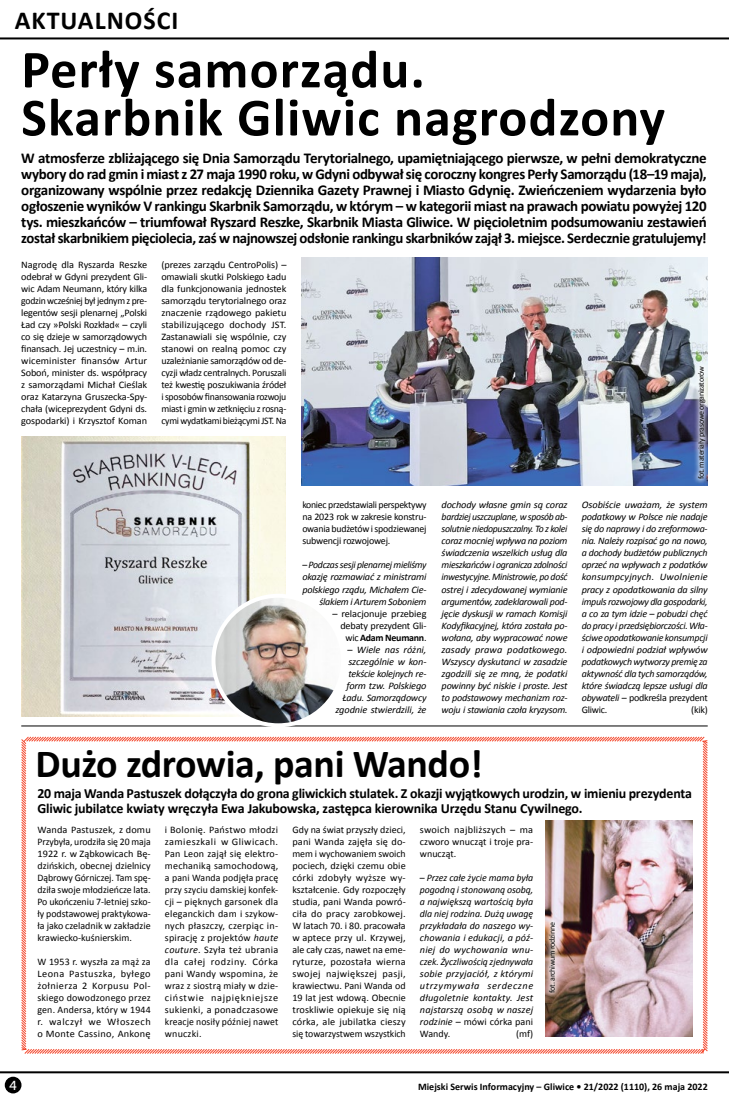
<style>
.page{position:relative;width:729px;height:1098px;background:#fff}
.page>*{position:absolute;margin:0;border:0;box-sizing:border-box;transform-origin:0 0}
.t1{font:700 54px/48px "Calibri";letter-spacing:.02em;color:#000}
.t2{font:700 40px "Calibri";letter-spacing:-.01em;color:#000}
.t3{font:700 26px "Calibri";letter-spacing:.04em;color:#000}
.t4{font:700 15px/16px "Calibri";letter-spacing:-.025em;color:#000;text-align:justify}
.t5{font:700 14px/15px "Calibri";letter-spacing:-.015em;color:#000}
.t6{font:13px "Museo Sans 500";color:#fff}
.t7{font:10px/12px "Calibri";letter-spacing:-.005em;color:#000;text-align:justify}
.t8{font:italic 10px/12px "Calibri";letter-spacing:-.02em;color:#000;text-align:justify}
.t9{font:700 10px "Calibri";color:#000}
.t10{font:8px "Calibri";letter-spacing:-.03em;color:#000}
.s1{font-style:normal}
.s2{font-weight:700}
.s3{font-style:italic}
</style>
<div class="page">
<hr style="left:0;top:1070px;width:729px;height:2px;background:#000">
<div style="left:5px;top:1076px;width:16px;height:16px;background:#000;border-radius:50%"></div>
<hr style="left:0;top:37px;width:729px;height:2px;background:#000">
<hr style="left:21px;top:725px;width:686px;height:1px;background:#000">
<svg style="left:21px;top:736px;width:687px;height:318px"></svg>
<img style="left:545px;top:820px;width:147px;height:216px">
<div style="left:543px;top:915px;width:17px;height:83px;background:#fff;opacity:.75"></div>
<img style="left:301px;top:257px;width:406px;height:228px">
<img style="left:21px;top:436px;width:264px;height:280px">
<img style="left:213px;top:595px;width:130px;height:130px;border-radius:65px">
<div style="left:211px;top:593px;width:134px;height:134px;border:4px solid #fff;border-radius:50%"></div>
<div style="left:691px;top:359px;width:20px;height:126px;background:#fff;opacity:.75"></div>
<h3 class="t3" style="left:15px;top:4px;width:165px">AKTUALNOŚCI</h3>
<h1 class="t1" style="left:21px;top:45px;width:645px">Perły samorządu.<br>Skarbnik Gliwic nagrodzony</h1>
<p class="t4" style="left:21px;top:150px;width:687px">W atmosferze zbliżającego się Dnia Samorządu Terytorialnego, upamiętniającego pierwsze, w pełni demokratyczne wybory do rad gmin i miast z 27 maja 1990 roku, w Gdyni odbywał się coroczny kongres Perły Samorządu (18–19 maja), organizowany wspólnie przez redakcję Dziennika Gazety Prawnej i Miasto Gdynię. Zwieńczeniem wydarzenia było ogłoszenie wyników V rankingu Skarbnik Samorządu, w którym – w kategorii miast na prawach powiatu powyżej 120 tys. mieszkańców – triumfował Ryszard Reszke, Skarbnik Miasta Gliwice. W pięcioletnim podsumowaniu zestawień został skarbnikiem pięciolecia, zaś w najnowszej odsłonie rankingu skarbników zajął 3. miejsce. Serdecznie gratulujemy!</p>
<p class="t7" style="left:21px;top:259px;width:127px">Nagrodę dla Ryszarda Reszke odebrał w Gdyni prezydent Gli&shy;wic Adam Neumann, który kilka godzin wcześniej był jednym z pre&shy;legentów sesji plenarnej „Polski Ład czy »Polski Rozkład« – czyli co się dzieje w samorządowych finansach. Jej uczestnicy – m.in. wiceminister finansów Artur Soboń, minister ds. współpracy z samorządami Michał Cieślak oraz Katarzyna Gruszecka-Spy&shy;chała (wiceprezydent Gdyni ds. gospodarki) i Krzysztof Koman</p>
<p class="t7" style="left:161px;top:259px;width:126px">(prezes zarządu CentroPolis) – omawiali skutki Polskiego Ładu dla funkcjonowania jednostek samorządu terytorialnego oraz znaczenie rządowego pakietu stabilizującego dochody JST.<br>Zastanawiali się wspólnie, czy stanowi on realną pomoc czy uzależnianie samorządów od de&shy;cyzji władz centralnych. Poruszali też kwestię poszukiwania źródeł i sposobów finansowania rozwoju miast i gmin w zetknięciu z rosną&shy;cymi wydatkami bieżącymi JST. Na</p>
<p class="t10" style="left:696px;top:479px;width:115px;rotate:-90deg">fot. materiały prasowe organizatorów</p>
<p class="t7" style="left:302px;top:499px;width:126px">koniec przedstawiali perspektywy na 2023 rok w zakresie konstru&shy;owania budżetów i spodziewanej subwencji rozwojowej.</p>
<p class="t8" style="left:302px;top:558px;width:126px;text-align:right"><span class="s1">–</span> Podczas sesji plenarnej mieliśmy okazję rozmawiać z ministrami polskiego rządu, Michałem Cie&shy;ślakiem i Arturem Soboniem</p>
<p class="t7" style="left:332px;top:607px;width:95px;text-align:right">– relacjonuje przebieg debaty prezydent Gli&shy;wic <span class="s2">Adam Neumann</span>.</p>
<p class="t8" style="left:335px;top:642px;width:93px;text-align:right"><span class="s1">–</span> Wiele nas różni, szczególnie w kon&shy;tekście kolejnych re&shy;form tzw. Polskiego<br>Ładu. Samorządowcy zgodnie stwierdzili, że</p>
<p class="t8" style="left:441px;top:498px;width:127px">dochody własne gmin są coraz bardziej uszczuplane, w sposób ab&shy;solutnie niedopuszczalny. To z kolei coraz mocniej wpływa na poziom świadczenia wszelkich usług dla mieszkańców i ogranicza zdolności inwestycyjne. Ministrowie, po dość ostrej i zdecydowanej wymianie argumentów, zadeklarowali pod&shy;jęcie dyskusji w ramach Komisji Kodyfikacyjnej, która została po&shy;wołana, aby wypracować nowe zasady prawa podatkowego.<br>Wszyscy dyskutanci w zasadzie zgodzili się ze mną, że podatki powinny być niskie i proste. Jest to podstawowy mechanizm roz&shy;woju i stawiania czoła kryzysom.</p>
<p class="t8" style="left:581px;top:498px;width:127px">Osobiście uważam, że system podatkowy w Polsce nie nadaje się do naprawy i do zreformowa&shy;nia. Należy rozpisać go na nowo, a dochody budżetów publicznych oprzeć na wpływach z podatków konsumpcyjnych. Uwolnienie pracy z opodatkowania da silny impuls rozwojowy dla gospodarki, a co za tym idzie – pobudzi chęć do pracy i przedsiębiorczości. Wła&shy;ściwe opodatkowanie konsumpcji i odpowiedni podział wpływów podatkowych wytworzy premię za aktywność dla tych samorządów, które świadczą lepsze usługi dla obywateli <span class="s1">– podkreśla prezydent Gliwic.</span></p>
<p class="t7" style="left:691px;top:703px;width:18px">(kik)</p>
<h2 class="t2" style="left:36px;top:737px;width:449px">Dużo zdrowia, pani Wando!</h2>
<h3 class="t5" style="left:37px;top:785px;width:656px">20 maja Wanda Pastuszek dołączyła do grona gliwickich stulatek. Z okazji wyjątkowych urodzin, w imieniu prezydenta<br>Gliwic jubilatce kwiaty wręczyła Ewa Jakubowska, zastępca kierownika Urzędu Stanu Cywilnego.</h3>
<p class="t7" style="left:37px;top:823px;width:115px">Wanda Pastuszek, z domu Przybyła, urodziła się 20 maja 1922 r. w Ząbkowicach Bę&shy;dzińskich, obecnej dzielnicy Dąbrowy Górniczej. Tam spę&shy;dziła swoje młodzieńcze lata.<br>Po ukończeniu 7-letniej szko&shy;ły podstawowej praktykowa&shy;ła jako czeladnik w zakładzie krawiecko-kuśnierskim.</p>
<p class="t7" style="left:37px;top:955px;width:115px">W 1953 r. wyszła za mąż za Leona Pastuszka, byłego żołnierza 2 Korpusu Pol&shy;skiego dowodzonego przez gen. Andersa, który w 1944 r. walczył we Włoszech o Monte Cassino, Ankonę</p>
<p class="t7" style="left:165px;top:823px;width:115px">i Bolonię. Państwo młodzi zamieszkali w Gliwicach.<br>Pan Leon zajął się elektro&shy;mechaniką samochodową, a pani Wanda podjęła pracę przy szyciu damskiej konfek&shy;cji – pięknych garsonek dla eleganckich dam i szykow&shy;nych płaszczy, czerpiąc in&shy;spirację z projektów <span class="s3">haute couture</span>. Szyła też ubrania dla całej rodziny. Córka pani Wandy wspomina, że wraz z siostrą miały w dzie&shy;ciństwie najpiękniejsze sukienki, a ponadczasowe kreacje nosiły później nawet wnuczki.</p>
<p class="t7" style="left:292px;top:823px;width:115px">Gdy na świat przyszły dzieci, pani Wanda zajęła się do&shy;mem i wychowaniem swoich pociech, dzięki czemu obie córki zdobyły wyższe wy&shy;kształcenie. Gdy rozpoczęły studia, pani Wanda powró&shy;ciła do pracy zarobkowej.<br>W latach 70. i 80. pracowała w aptece przy ul. Krzywej, ale cały czas, nawet na eme&shy;ryturze, pozostała wierna swojej największej pasji, krawiectwu. Pani Wanda od 19 lat jest wdową. Obecnie troskliwie opiekuje się nią córka, ale jubilatka cieszy się towarzystwem wszystkich</p>
<p class="t7" style="left:420px;top:823px;width:115px">swoich najbliższych – ma czworo wnucząt i troje pra&shy;wnucząt.</p>
<p class="t8" style="left:420px;top:870px;width:115px"><span class="s1">–</span> Przez całe życie mama była pogodną i stonowaną osobą, a największą wartością była dla niej rodzina. Dużą uwagę przykładała do naszego wy&shy;chowania i edukacji, a póź&shy;niej do wychowania wnu&shy;czek. Życzliwością zjednywała sobie przyjaciół, z którymi utrzymywała serdeczne długoletnie kontakty. Jest najstarszą osobą w naszej rodzinie <span class="s1">– mówi córka pani Wandy.</span></p>
<p class="t7" style="left:516px;top:1027px;width:19px">(mf)</p>
<p class="t10" style="left:547px;top:992px;width:72px;rotate:-90deg">fot. archiwum rodzinne</p>
<h3 class="t6" style="left:9px;top:1077px;width:9px">4</h3>
<p class="t9" style="left:418px;top:1079px;width:291px">Miejski Serwis Informacyjny – Gliwice • 21/2022 (1110), 26 maja 2022</p>
</div>
